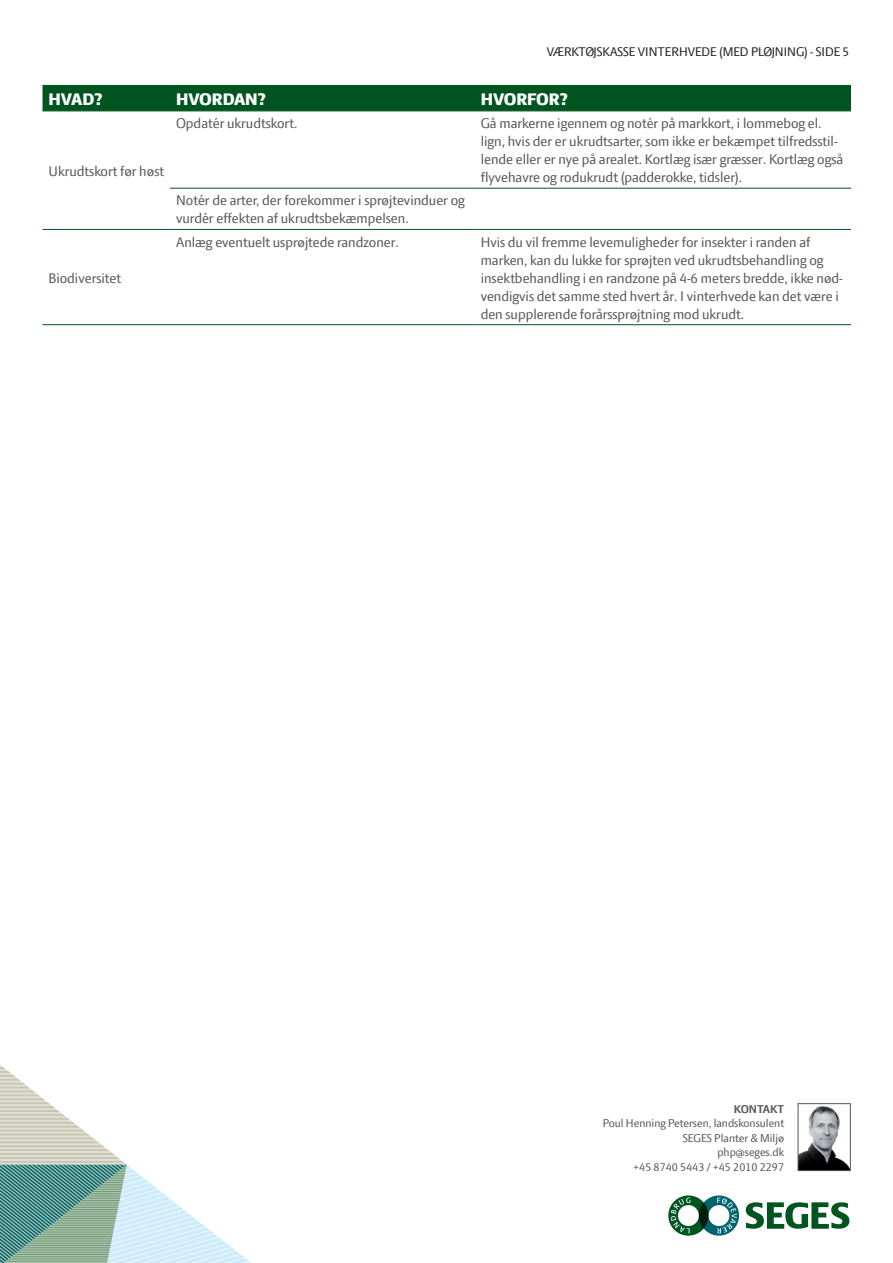
<style>
.page{position:relative;width:893px;height:1263px;background:#fff}
.page>*{position:absolute;margin:0;border:0;box-sizing:border-box;transform-origin:0 0}
.t1{font:800 18px "LF Press Sans";color:#fff}
.t2{font:15px/18px "LF Press Sans";color:#57585a}
.t3{font:13.5px "LF Press Sans";color:#231f20}
.t4{font:12.15px/14.5px "LF Press Sans";color:#57585a;text-align:right}
.t5{font:700 12.15px "LF Press Sans";color:#57585a}
</style>
<div class="page">
<svg style="left:0;top:1065px;width:251px;height:198px"></svg>
<svg style="left:668px;top:1195px;width:71px;height:40px"></svg>
<svg style="left:746px;top:1202px;width:103px;height:27px"></svg>
<img style="left:800px;top:1106px;width:48px;height:63px">
<div style="left:798px;top:1103px;width:52px;height:68px;border:1px solid #57585a"></div>
<div style="left:43px;top:86px;width:808px;height:25px;background:#00541f"></div>
<svg style="left:43px;top:187px;width:808px;height:42px"></svg>
<hr style="left:43px;top:85px;width:127px;height:1px;background:#00541f">
<hr style="left:170px;top:85px;width:305px;height:1px;background:#00541f">
<hr style="left:475px;top:85px;width:376px;height:1px;background:#00541f">
<hr style="left:43px;top:111px;width:127px;height:1px;background:#00541f">
<hr style="left:170px;top:111px;width:305px;height:1px;background:#00541f">
<hr style="left:475px;top:111px;width:376px;height:1px;background:#00541f">
<hr style="left:170px;top:188px;width:305px;height:1px;background:#00541f">
<hr style="left:475px;top:188px;width:376px;height:1px;background:#00541f">
<hr style="left:43px;top:229px;width:127px;height:1px;background:#00541f">
<hr style="left:170px;top:229px;width:305px;height:1px;background:#00541f">
<hr style="left:475px;top:229px;width:376px;height:1px;background:#00541f">
<hr style="left:43px;top:324px;width:127px;height:1px;background:#00541f">
<hr style="left:170px;top:324px;width:305px;height:1px;background:#00541f">
<hr style="left:475px;top:324px;width:376px;height:1px;background:#00541f">
<p class="t3" style="left:547px;top:44px;width:304px">VÆRKTØJSKASSE VINTERHVEDE (MED PLØJNING) - SIDE 5</p>
<p class="t1" style="left:49px;top:89px;width:56px">HVAD?</p>
<p class="t1" style="left:176px;top:89px;width:91px">HVORDAN?</p>
<p class="t1" style="left:481px;top:89px;width:89px">HVORFOR?</p>
<p class="t2" style="left:49px;top:162px;width:117px">Ukrudtskort før høst</p>
<p class="t2" style="left:49px;top:269px;width:74px">Biodiversitet</p>
<p class="t2" style="left:176px;top:114px;width:123px">Opdatér ukrudtskort.</p>
<p class="t2" style="left:481px;top:114px;width:364px">Gå markerne igennem og notér på markkort, i lommebog el. lign, hvis der er ukrudtsarter, som ikke er bekæmpet tilfredsstil&shy;lende eller er nye på arealet. Kortlæg især græsser. Kortlæg også flyvehavre og rodukrudt (padderokke, tidsler).</p>
<p class="t2" style="left:176px;top:191px;width:290px">Notér de arter, der forekommer i sprøjtevinduer og vurdér effekten af ukrudtsbekæmpelsen.</p>
<p class="t2" style="left:176px;top:233px;width:224px">Anlæg eventuelt usprøjtede randzoner.</p>
<p class="t2" style="left:481px;top:233px;width:364px">Hvis du vil fremme levemuligheder for insekter i randen af marken, kan du lukke for sprøjten ved ukrudtsbehandling og insektbehandling i en randzone på 4-6 meters bredde, ikke nød&shy;vendigvis det samme sted hvert år. I vinterhvede kan det være i den supplerende forårssprøjtning mod ukrudt.</p>
<p class="t5" style="left:734px;top:1102px;width:52px">KONTAKT</p>
<p class="t4" style="left:603px;top:1116px;width:183px">Poul Henning Petersen, landskonsulent<br>SEGES Planter &amp; Miljø<br>php@seges.dk<br>+45 8740 5443 / +45 2010 2297</p>
</div>
